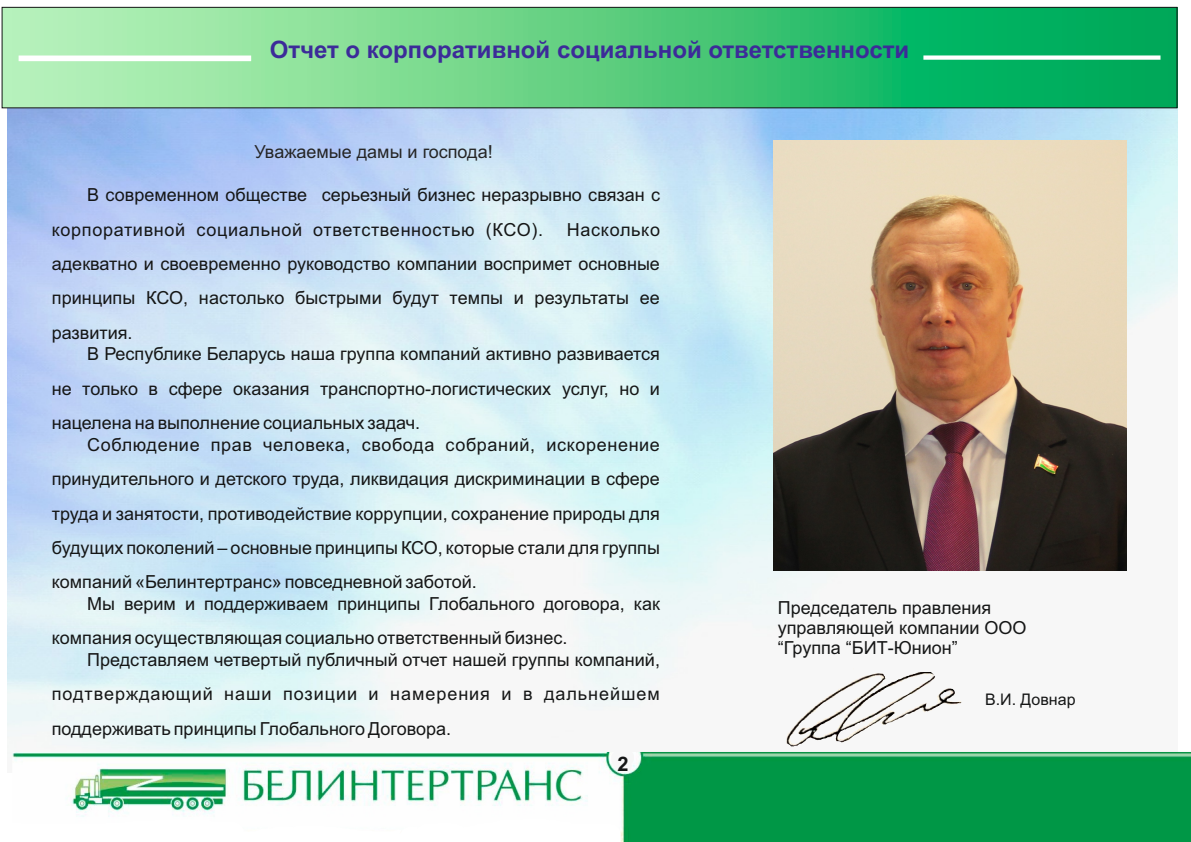
<style>
.page{position:relative;width:1191px;height:842px;background:#fff}
.page>*{position:absolute;margin:0;border:0;box-sizing:border-box;transform-origin:0 0}
.t1{font:700 24px "Arial";color:#3c2b99}
.t2{font:700 20px "Arial";color:#151616}
.t3{font:18px/34.3px "Arial";color:#151616;text-align:justify}
.t4{font:18px "Arial";color:#252525}
.t5{font:16px "Arial";color:#151616}
</style>
<div class="page">
<img style="left:7px;top:108px;width:1170px;height:644px">
<svg style="left:4px;top:9px;width:1171px;height:97px;background:#58ce83"></svg>
<div style="left:2px;top:7px;width:1175px;height:101px;border:1px solid #151616"></div>
<div style="left:19px;top:56px;width:232px;height:5px;background:#fff"></div>
<div style="left:923px;top:55px;width:237px;height:5px;background:#fff"></div>
<img style="left:774px;top:140px;width:352px;height:430px">
<img style="left:838px;top:688px;width:123px;height:51px">
<img style="left:12px;top:752px;width:1179px;height:90px">
<h1 class="t1" style="left:270px;top:40px;width:641px">Отчет о корпоративной социальной ответственности</h1>
<p class="t4" style="left:254px;top:145px;width:240px">Уважаемые дамы и господа!</p>
<p class="t3" style="left:52px;top:179px;width:609px;text-indent:35px">В современном обществе серьезный бизнес неразрывно связан с корпоративной социальной ответственностью (КСО).</p>
<p class="t3" style="left:52px;top:214px;width:610px;text-indent:515px">Насколько адекватно и своевременно руководство компании воспримет основные принципы КСО, настолько быстрыми будут темпы и результаты ее развития.</p>
<p class="t3" style="left:52px;top:338px;width:610px;text-indent:35px">В Республике Беларусь наша группа компаний активно развивается не только в сфере оказания транспортно-логистических услуг, но и нацелена на выполнение социальных задач.</p>
<p class="t3" style="left:52px;top:429px;width:610px;text-indent:35px">Соблюдение прав человека, свобода собраний, искоренение принудительного и детского труда, ликвидация дискриминации в сфере труда и занятости, противодействие коррупции, сохранение природы для будущих поколений – основные принципы КСО, которые стали для группы компаний «Белинтертранс» повседневной заботой.</p>
<p class="t3" style="left:52px;top:588px;width:610px;text-indent:35px">Мы верим и поддерживаем принципы Глобального договора, как компания осуществляющая социально ответственный бизнес.</p>
<p class="t3" style="left:52px;top:644px;width:610px;text-indent:35px">Представляем четвертый публичный отчет нашей группы компаний, подтверждающий наши позиции и намерения и в дальнейшем поддерживать принципы Глобального Договора.</p>
<p class="t2" style="left:617px;top:756px;width:13px">2</p>
<p class="t3" style="left:778px;top:599px;width:250px;line-height:20.1px;text-align:left">Председатель правления управляющей компании ООО “Группа “БИТ-Юнион”</p>
<p class="t5" style="left:985px;top:693px;width:92px">В.И. Довнар</p>
</div>
